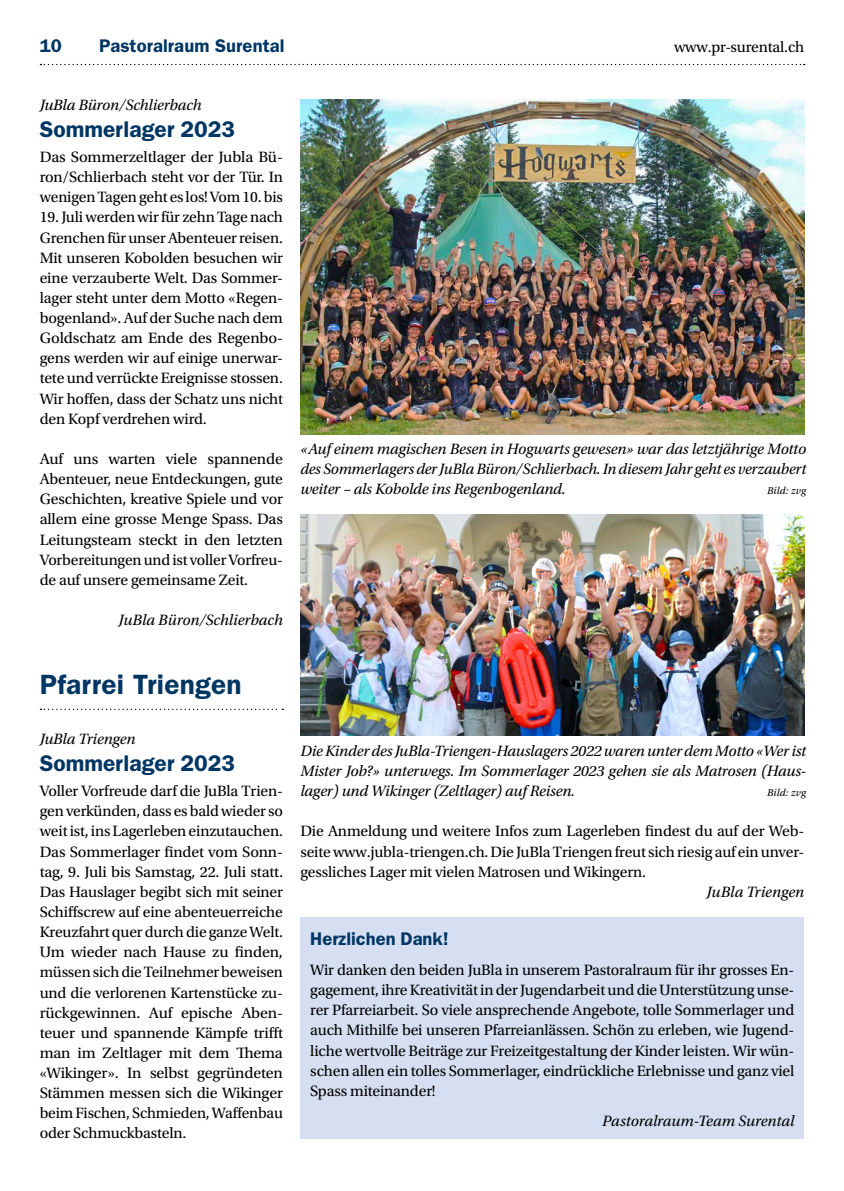
<style>
.page{position:relative;width:844px;height:1191px;background:#fff}
.page>*{position:absolute;margin:0;border:0;box-sizing:border-box;transform-origin:0 0}
.t1{font:600 28px "ITC Franklin Gothic Std";letter-spacing:.01em;color:#003664}
.t2{font:600 22.75px "ITC Franklin Gothic Std";color:#003664}
.t3{font:600 18.38px "ITC Franklin Gothic Std";letter-spacing:.005em;color:#003664}
.t4{font:15.75px/20.1px "Utopia Std";letter-spacing:-.01em;color:#000;text-align:justify}
.t5{font:italic 15.75px/20.1px "Utopia Std";letter-spacing:-.01em;color:#000;text-align:justify}
.t6{font:italic 10.5px "Utopia Std";letter-spacing:.02em;color:#000}
</style>
<div class="page">
<svg style="left:40px;top:64px;width:764px;height:1px"></svg>
<svg style="left:40px;top:708px;width:243px;height:2px"></svg>
<div style="left:300px;top:917px;width:504px;height:221px;background:#d5dff1"></div>
<img style="left:300px;top:99px;width:504px;height:336px">
<img style="left:300px;top:514px;width:504px;height:221px">
<p class="t3" style="left:40px;top:35px;width:24px">10</p>
<p class="t3" style="left:99px;top:35px;width:187px">Pastoralraum Surental</p>
<p class="t4" style="left:674px;top:37px;width:132px">www.pr-surental.ch</p>
<p class="t5" style="left:40px;top:95px;width:163px">JuBla Büron/Schlierbach</p>
<h2 class="t2" style="left:40px;top:116px;width:197px">Sommerlager 2023</h2>
<p class="t4" style="left:40px;top:147px;width:245px">Das Sommerzeltlager der Jubla Bü&shy;ron/Schlierbach steht vor der Tür. In wenigen Tagen geht es los! Vom 10. bis</p>
<p class="t4" style="left:40px;top:207px;width:245px">19. Juli werden wir für zehn Tage nach Grenchen für unser Abenteuer reisen.<br>Mit unseren Kobolden besuchen wir eine verzauberte Welt. Das Sommer&shy;lager steht unter dem Motto «Regen&shy;bogenland». Auf der Suche nach dem Goldschatz am Ende des Regenbo&shy;gens werden wir auf einige unerwar&shy;tete und verrückte Ereignisse stossen.<br>Wir hoffen, dass der Schatz uns nicht den Kopf verdrehen wird.</p>
<p class="t4" style="left:40px;top:449px;width:245px">Auf uns warten viele spannende Abenteuer, neue Entdeckungen, gute Geschichten, kreative Spiele und vor allem eine grosse Menge Spass. Das Leitungsteam steckt in den letzten Vorbereitungen und ist voller Vorfreu&shy;de auf unsere gemeinsame Zeit.</p>
<p class="t5" style="left:118px;top:610px;width:166px">JuBla Büron/Schlierbach</p>
<p class="t5" style="left:300px;top:439px;width:507px">«Auf einem magischen Besen in Hogwarts gewesen» war das letztjährige Motto des Sommerlagers der JuBla Büron/Schlierbach. In diesem Jahr geht es verzaubert weiter – als Kobolde ins Regenbogenland.</p>
<p class="t6" style="left:766px;top:485px;width:41px">Bild: zvg</p>
<h1 class="t1" style="left:40px;top:667px;width:203px">Pfarrei Triengen</h1>
<p class="t5" style="left:40px;top:729px;width:97px">JuBla Triengen</p>
<h2 class="t2" style="left:40px;top:750px;width:197px">Sommerlager 2023</h2>
<p class="t4" style="left:40px;top:781px;width:245px">Voller Vorfreude darf die JuBla Trien&shy;gen verkünden, dass es bald wieder so weit ist, ins Lagerleben einzutauchen.<br>Das Sommerlager findet vom Sonn&shy;tag, 9. Juli bis Samstag, 22. Juli statt.<br>Das Hauslager begibt sich mit seiner Schiffscrew auf eine abenteuerreiche Kreuzfahrt quer durch die ganze Welt.<br>Um wieder nach Hause zu finden, müssen sich die Teilnehmer beweisen und die verlorenen Kartenstücke zu&shy;rückgewinnen. Auf epische Aben&shy;teuer und spannende Kämpfe trifft man im Zeltlager mit dem Thema «Wikinger». In selbst gegründeten Stämmen messen sich die Wikinger beim Fischen, Schmieden, Waffenbau oder Schmuckbasteln.</p>
<p class="t5" style="left:300px;top:741px;width:507px">Die Kinder des JuBla-Triengen-Hauslagers 2022 waren unter dem Motto «Wer ist Mister Job?» unterwegs. Im Sommerlager 2023 gehen sie als Matrosen (Haus&shy;lager) und Wikinger (Zeltlager) auf Reisen.</p>
<p class="t6" style="left:766px;top:787px;width:41px">Bild: zvg</p>
<p class="t4" style="left:300px;top:821px;width:505px">Die Anmeldung und weitere Infos zum Lagerleben findest du auf der Web&shy;seite www.jubla-triengen.ch. Die JuBla Triengen freut sich riesig auf ein unver&shy;gessliches Lager mit vielen Matrosen und Wikingern.</p>
<p class="t5" style="left:706px;top:882px;width:99px">JuBla Triengen</p>
<p class="t3" style="left:310px;top:927px;width:140px">Herzlichen Dank!</p>
<p class="t4" style="left:310px;top:960px;width:485px">Wir danken den beiden JuBla in unserem Pastoralraum für ihr grosses En&shy;gagement, ihre Kreativität in der Jugendarbeit und die Unterstützung unse&shy;rer Pfarreiarbeit. So viele ansprechende Angebote, tolle Sommerlager und auch Mithilfe bei unseren Pfarreianlässen. Schön zu erleben, wie Jugend&shy;liche wertvolle Beiträge zur Freizeitgestaltung der Kinder leisten. Wir wün&shy;schen allen ein tolles Sommerlager, eindrückliche Erlebnisse und ganz viel Spass miteinander!</p>
<p class="t5" style="left:602px;top:1110px;width:194px">Pastoralraum-Team Surental</p>
</div>
